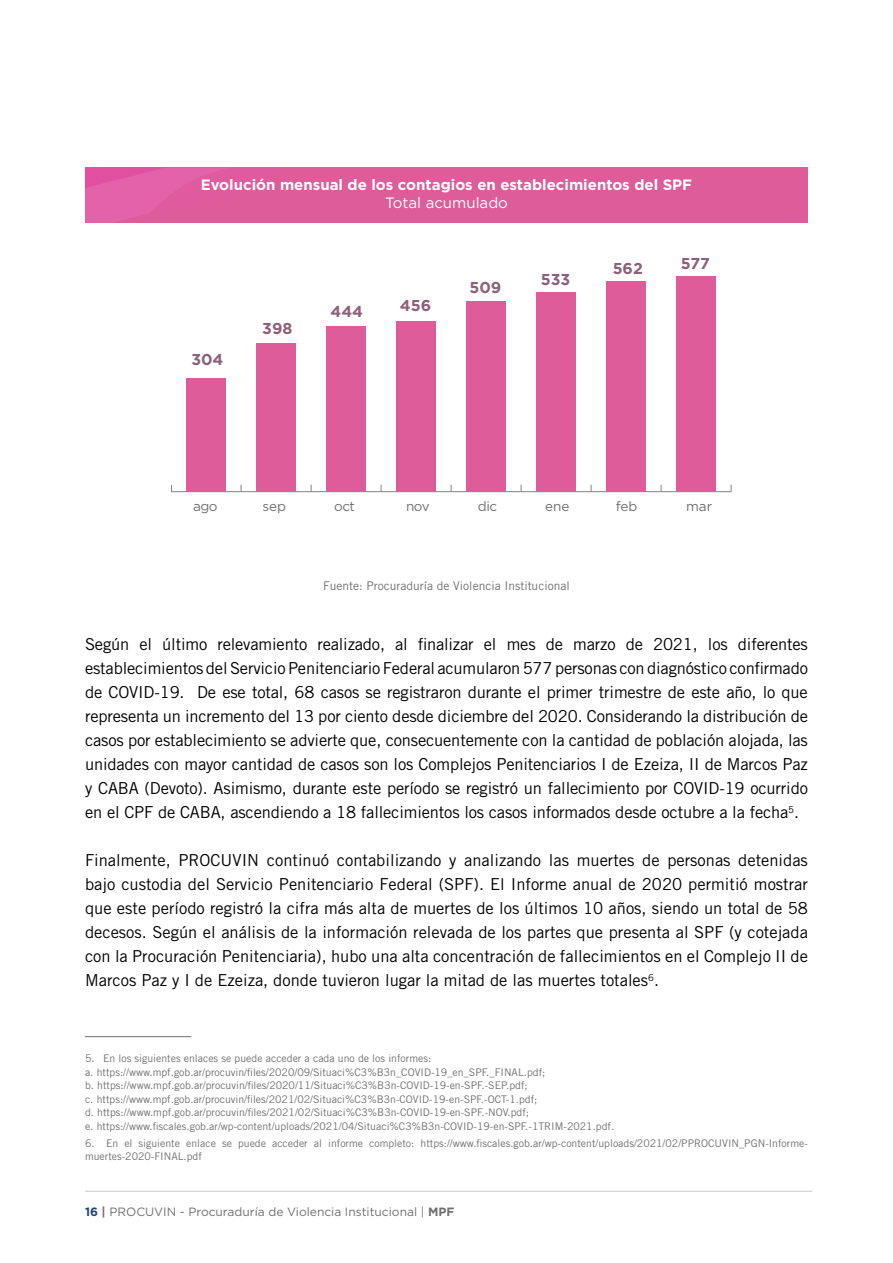
<style>
.page{position:relative;width:893px;height:1263px;background:#fff}
.page>*{position:absolute;margin:0;border:0;box-sizing:border-box;transform-origin:0 0}
.t1{font:16.5px/24px "Trade Gothic LT Std";letter-spacing:-.005em;color:#000;text-align:justify}
.t2{font:700 15.75px "Gotham";color:#8d617b}
.t3{font:700 15px "Gotham";color:#fff}
.t4{font:15px "Gotham";color:#fff}
.t5{font:13.5px "Gotham";letter-spacing:-.025em;color:#707072}
.t6{font:12px "Gotham";color:#706f6f}
.t7{font:12px "Trade Gothic LT Std";color:#706f6f}
.t8{font:10.5px/13.5px "Trade Gothic LT Std";color:#706f6f}
.s1{font-weight:700;color:#234379}
.s2{font-weight:700}
</style>
<div class="page">
<hr style="left:85px;top:1191px;width:727px;height:1px;background:#c8c8c8">
<div style="left:85px;top:168px;width:723px;height:55px;background:#dd5c99"></div>
<svg style="left:85px;top:168px;width:142px;height:55px"></svg>
<hr style="left:171px;top:491px;width:560px;height:1px;background:#848285">
<div style="left:186px;top:378px;width:40px;height:114px;background:#dd5c99"></div>
<div style="left:256px;top:343px;width:40px;height:149px;background:#dd5c99"></div>
<div style="left:326px;top:326px;width:40px;height:166px;background:#dd5c99"></div>
<div style="left:396px;top:321px;width:40px;height:171px;background:#dd5c99"></div>
<div style="left:466px;top:302px;width:40px;height:190px;background:#dd5c99"></div>
<div style="left:536px;top:293px;width:40px;height:199px;background:#dd5c99"></div>
<div style="left:606px;top:282px;width:40px;height:210px;background:#dd5c99"></div>
<div style="left:676px;top:276px;width:40px;height:216px;background:#dd5c99"></div>
<hr style="left:85px;top:1036px;width:106px;height:1px;background:#706f6f">
<p class="t3" style="left:201px;top:175px;width:493px">Evolución mensual de los contagios en establecimientos del SPF</p>
<p class="t4" style="left:385px;top:193px;width:124px">Total acumulado</p>
<p class="t2" style="left:191px;top:349px;width:34px">304</p>
<p class="t2" style="left:262px;top:318px;width:32px">398</p>
<p class="t2" style="left:330px;top:301px;width:34px">444</p>
<p class="t2" style="left:400px;top:295px;width:33px">456</p>
<p class="t2" style="left:470px;top:277px;width:33px">509</p>
<p class="t2" style="left:541px;top:269px;width:31px">533</p>
<p class="t2" style="left:613px;top:258px;width:32px">562</p>
<p class="t2" style="left:681px;top:253px;width:30px">577</p>
<p class="t5" style="left:193px;top:497px;width:26px">ago</p>
<p class="t5" style="left:263px;top:497px;width:25px">sep</p>
<p class="t5" style="left:334px;top:497px;width:22px">oct</p>
<p class="t5" style="left:406px;top:497px;width:25px">nov</p>
<p class="t5" style="left:478px;top:497px;width:21px">dic</p>
<p class="t5" style="left:545px;top:497px;width:26px">ene</p>
<p class="t5" style="left:616px;top:497px;width:23px">feb</p>
<p class="t5" style="left:686px;top:497px;width:28px">mar</p>
<p class="t7" style="left:323px;top:578px;width:248px">Fuente: Procuraduría de Violencia Institucional</p>
<p class="t1" style="left:85px;top:632px;width:724px">Según el último relevamiento realizado, al finalizar el mes de marzo de 2021, los diferentes establecimientos del Servicio Penitenciario Federal acumularon 577 personas con diagnóstico confirmado de COVID-19. De ese total, 68 casos se registraron durante el primer trimestre de este año, lo que representa un incremento del 13 por ciento desde diciembre del 2020. Considerando la distribución de casos por establecimiento se advierte que, consecuentemente con la cantidad de población alojada, las unidades con mayor cantidad de casos son los Complejos Penitenciarios I de Ezeiza, II de Marcos Paz y CABA (Devoto). Asimismo, durante este período se registró un fallecimiento por COVID-19 ocurrido en el CPF de CABA, ascendiendo a 18 fallecimientos los casos informados desde octubre a la fecha<sup>5</sup>.</p>
<p class="t1" style="left:85px;top:848px;width:724px">Finalmente, PROCUVIN continuó contabilizando y analizando las muertes de personas detenidas bajo custodia del Servicio Penitenciario Federal (SPF). El Informe anual de 2020 permitió mostrar que este período registró la cifra más alta de muertes de los últimos 10 años, siendo un total de 58 decesos. Según el análisis de la información relevada de los partes que presenta al SPF (y cotejada con la Procuración Penitenciaria), hubo una alta concentración de fallecimientos en el Complejo II de Marcos Paz y I de Ezeiza, donde tuvieron lugar la mitad de las muertes totales<sup>6</sup>.</p>
<p class="t8" style="left:85px;top:1051px;width:531px">5. En los siguientes enlaces se puede acceder a cada uno de los informes:<br>a. https://www.mpf.gob.ar/procuvin/files/2020/09/Situaci%C3%B3n_COVID-19_en_SPF._FINAL.pdf;<br>b. https://www.mpf.gob.ar/procuvin/files/2020/11/Situaci%C3%B3n-COVID-19-en-SPF.-SEP.pdf;<br>c. https://www.mpf.gob.ar/procuvin/files/2021/02/Situaci%C3%B3n-COVID-19-en-SPF.-OCT-1.pdf;<br>d. https://www.mpf.gob.ar/procuvin/files/2021/02/Situaci%C3%B3n-COVID-19-en-SPF.-NOV.pdf;<br>e. https://www.fiscales.gob.ar/wp-content/uploads/2021/04/Situaci%C3%B3n-COVID-19-en-SPF.-1TRIM-2021.pdf.</p>
<p class="t8" style="left:85px;top:1136px;width:724px">6. En el siguiente enlace se puede acceder al informe completo: https://www.fiscales.gob.ar/wp-content/uploads/2021/02/PPROCUVIN_PGN-Informe&shy;muertes-2020-FINAL.pdf</p>
<p class="t6" style="left:85px;top:1204px;width:371px"><span class="s1">16</span> <span class="s2">|</span> PROCUVIN - Procuraduría de Violencia Institucional | <span class="s2">MPF</span></p>
</div>
